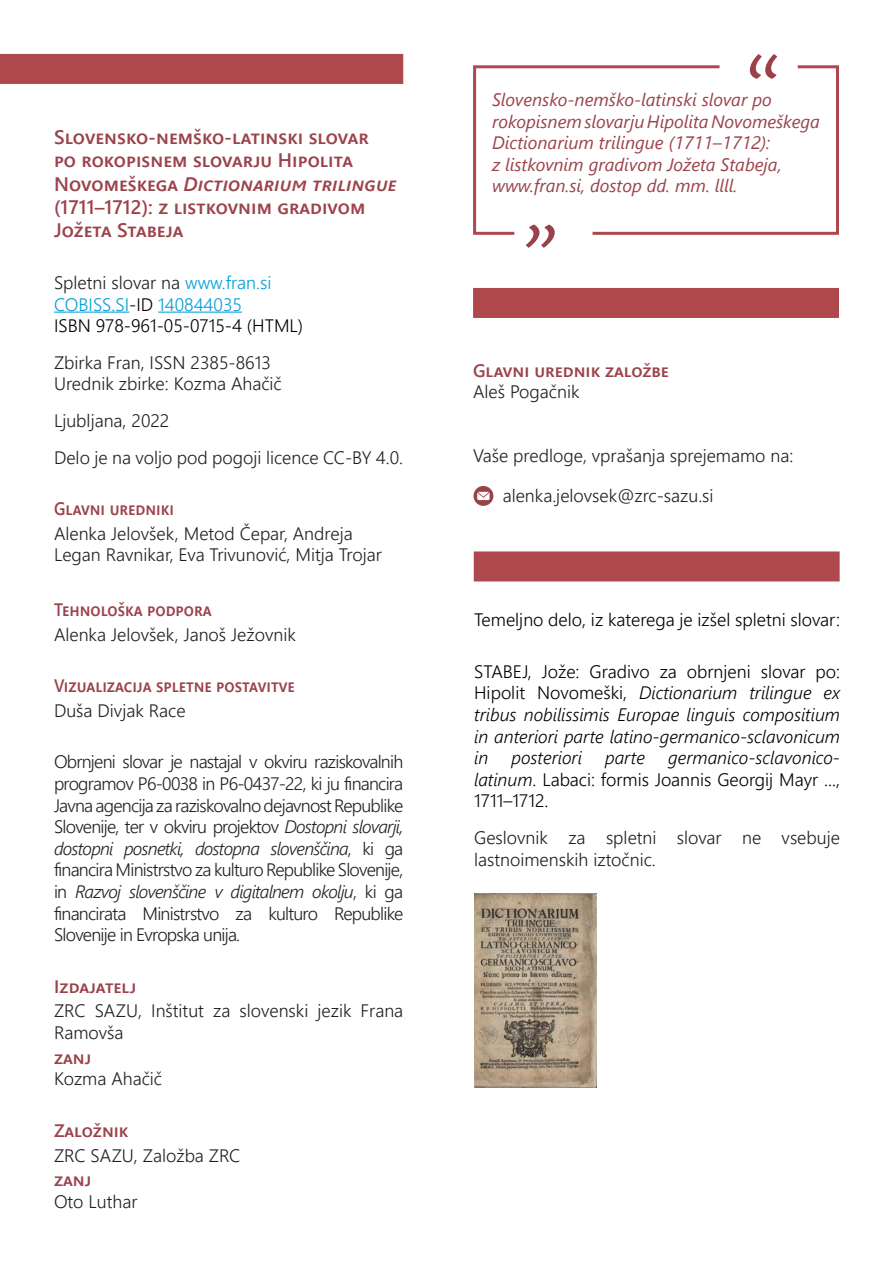
<style>
.page{position:relative;width:893px;height:1263px;background:#fff}
.page>*{position:absolute;margin:0;border:0;box-sizing:border-box;transform-origin:0 0}
.t1{font:300 135px "Alegreya Sans";color:#9a424a}
.t2{font:600 19.5px/23.4px "Segoe UI";letter-spacing:.005em;color:#9b434a}
.t3{font:300 18px/21.6px "Segoe UI";color:#231f20}
.t4{font:300 18px/21.6px "Segoe UI";color:#000}
.t5{font:italic 300 18px/21.6px "Segoe UI";color:#000;text-align:justify}
.t6{font:italic 18px/21.6px "Segoe UI";color:#9b434a}
.t7{font:600 18px "Segoe UI";color:#9b434a;scale:.91 1}
.t8{font:600 18px "Segoe UI";color:#9b434a}
.s1{font-style:italic}
.s2{color:#231f20}
.s3{color:#029dd8}
.s4{color:#fff}
.s5{font-style:normal}
</style>
<div class="page">
<div style="left:1px;top:55px;width:401px;height:28px;background:#ae484c"></div>
<div style="left:0;top:54px;width:403px;height:30px;border:2px solid #ae484c"></div>
<hr style="left:54px;top:312px;width:75px;height:1px;background:#029dd8">
<hr style="left:158px;top:312px;width:84px;height:1px;background:#029dd8">
<svg style="left:473px;top:65px;width:366px;height:170px"></svg>
<div style="left:473px;top:288px;width:366px;height:30px;background:#ae484c"></div>
<svg style="left:473px;top:486px;width:20px;height:20px"></svg>
<svg style="left:477px;top:492px;width:13px;height:8px"></svg>
<div style="left:474px;top:551px;width:366px;height:30px;background:#ae484c;border:2px solid #ae484c"></div>
<img style="left:474px;top:894px;width:122px;height:194px">
<p class="t2" style="left:54px;top:124px;width:344px">Slovensko-nemško-latinski slovar<br>po rokopisnem slovarju Hipolita<br>Novomeškega <span class="s1">Dictionarium trilingue </span>(1711–1712): z listkovnim gradivom<br>Jožeta Stabeja</p>
<p class="t4" style="left:54px;top:270px;width:297px"><span class="s2">Spletni slovar na</span> <span class="s3">www.fran.si<br>COBISS.SI</span>-ID <span class="s3">140844035<br></span>ISBN 978-961-05-0715-4 (HTML)<span class="s4">) ISSN</span></p>
<p class="t3" style="left:54px;top:350px;width:229px">Zbirka Fran, ISSN 2385-8613<br>Urednik zbirke: Kozma Ahačič</p>
<p class="t3" style="left:54px;top:400px;width:351px;line-height:36.6px">Ljubljana, 2022<br>Delo je na voljo pod pogoji licence CC-BY 4.0.</p>
<p class="t7" style="left:54px;top:492px;width:133px">Glavni uredniki</p>
<p class="t3" style="left:54px;top:521px;width:329px">Alenka Jelovšek, Metod Čepar, Andreja<br>Legan Ravnikar, Eva Trivunović, Mitja Trojar</p>
<p class="t7" style="left:54px;top:593px;width:175px">Tehnološka podpora</p>
<p class="t3" style="left:54px;top:622px;width:243px">Alenka Jelovšek, Janoš Ježovnik</p>
<p class="t7" style="left:54px;top:669px;width:266px">Vizualizacija spletne postavitve</p>
<p class="t3" style="left:54px;top:698px;width:133px">Duša Divjak Race</p>
<p class="t3" style="left:54px;top:749px;width:351px;text-align:justify">Obrnjeni slovar je nastajal v okviru raziskovalnih programov P6-0038 in P6-0437-22, ki ju financira Javna agencija za raziskovalno dejavnost Republike Slovenije, ter v okviru projektov <span class="s1">Dostopni slovarji, dostopni posnetki, dostopna slovenščina</span>, ki ga financira Ministrstvo za kulturo Republike Slovenije, in <span class="s1">Razvoj slovenščine v digitalnem okolju</span>, ki ga financirata Ministrstvo za kulturo Republike Slovenije in Evropska unija.</p>
<p class="t8" style="left:54px;top:969px;width:84px">Izdajatelj</p>
<p class="t3" style="left:54px;top:998px;width:351px">ZRC SAZU, Inštitut za slovenski jezik Frana<br>Ramovša</p>
<p class="t8" style="left:54px;top:1040px;width:39px">zanj</p>
<p class="t3" style="left:54px;top:1066px;width:110px">Kozma Ahačič</p>
<p class="t8" style="left:54px;top:1113px;width:76px">Založnik</p>
<p class="t3" style="left:54px;top:1142px;width:188px">ZRC SAZU, Založba ZRC</p>
<p class="t8" style="left:54px;top:1163px;width:39px">zanj</p>
<p class="t3" style="left:54px;top:1189px;width:85px">Oto Luthar</p>
<h1 class="t1" style="left:746px;top:10px;width:35px">“</h1>
<p class="t6" style="left:492px;top:86px;width:329px">Slovensko-nemško-latinski slovar po rokopisnem slovarju Hipolita Novomeškega Dictionarium trilingue (1711–1712):<br>z listkovnim gradivom Jožeta Stabeja, www.fran.si, dostop dd. mm. llll.</p>
<h1 class="t1" style="left:518px;top:103px;width:48px">„</h1>
<p class="t8" style="left:473px;top:353px;width:197px">Glavni urednik založbe</p>
<p class="t3" style="left:473px;top:379px;width:108px">Aleš Pogačnik</p>
<p class="t3" style="left:503px;top:434px;width:292px;line-height:39.6px;text-indent:-30px">Vaše predloge, vprašanja sprejemamo na: alenka.jelovsek@zrc-sazu.si</p>
<p class="t4" style="left:474px;top:607px;width:367px">Temeljno delo, iz katerega je izšel spletni slovar:</p>
<p class="t5" style="left:474px;top:658px;width:367px"><span class="s5">STABEJ, Jože: Gradivo za obrnjeni slovar po:<br>Hipolit Novomeški,</span> Dictionarium trilingue ex tribus nobilissimis Europae linguis compositium in anteriori parte latino-germanico-sclavonicum in</p>
<p class="t4" style="left:474px;top:745px;width:367px;text-align:justify;text-indent:194px"><span class="s1">germanico-sclavonico&shy;latinum</span>. Labaci: formis Joannis Georgij Mayr ..., 1711–1712.</p>
<p class="t3" style="left:474px;top:825px;width:367px">Geslovnik za spletni slovar ne vsebuje lastnoimenskih iztočnic.</p>
<p class="t5" style="left:511px;top:744px;width:72px">posteriori</p>
<p class="t5" style="left:605px;top:744px;width:41px">parte</p>
</div>
